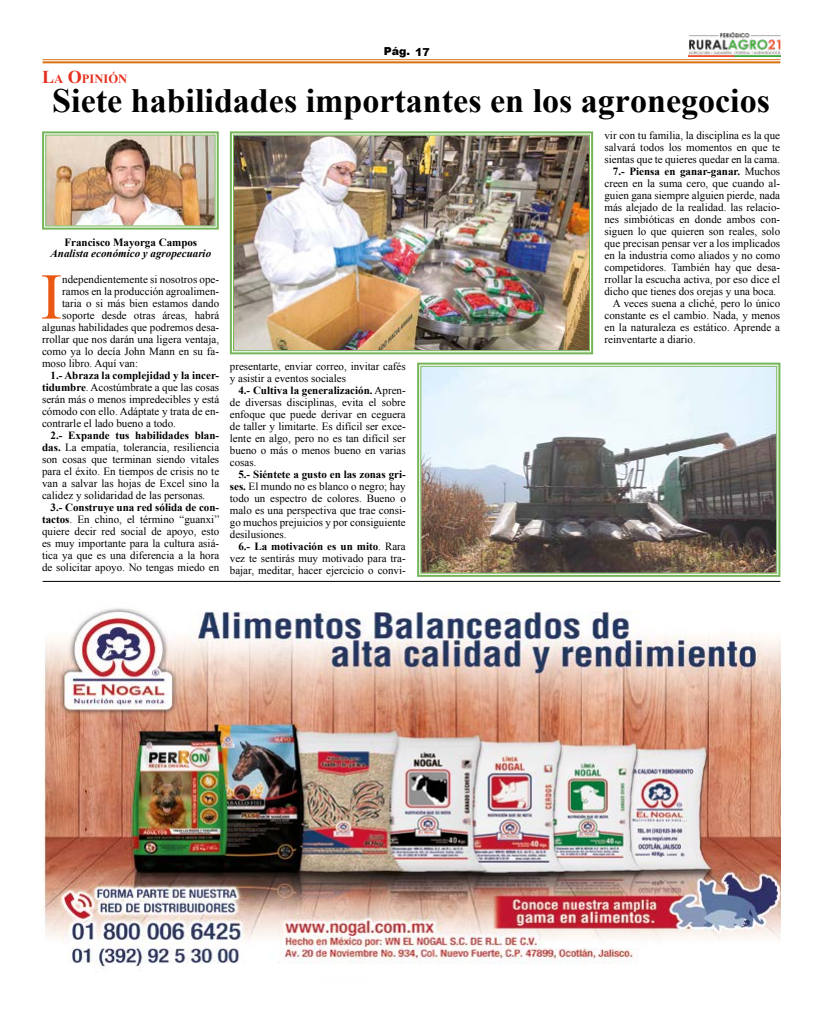
<style>
.page{position:relative;width:823px;height:1012px;background:#fff}
.page>*{position:absolute;margin:0;border:0;box-sizing:border-box;transform-origin:0 0}
.t1{font:65.4px "Times New Roman";color:#ea5813}
.t2{font:700 34px "Times New Roman";color:#000}
.t3{font:700 12.6px "Times New Roman";color:#e6301f}
.t4{font:11px/12px "Times New Roman";color:#000;text-align:justify}
.t5{font:700 11px "Times New Roman";color:#000}
.t6{font:italic 700 11px "Times New Roman";color:#000}
.t7{font:900 11px "Arial";color:#000}
.s1{font-size:18px}
.s2{font-weight:700}
.s3{font-weight:400}
</style>
<div class="page">
<hr style="left:43px;top:59px;width:737px;height:1px;background:#d87211">
<hr style="left:43px;top:61px;width:737px;height:2px;background:#d87211">
<svg style="left:688px;top:56px;width:92px;height:1px"></svg>
<img style="left:688px;top:32px;width:92px;height:24px">
<img style="left:417px;top:362px;width:364px;height:215px">
<div style="left:420px;top:366px;width:356px;height:208px;border:1px solid #75b558"></div>
<img style="left:229px;top:131px;width:364px;height:224px">
<div style="left:233px;top:135px;width:356px;height:216px;border:1px solid #75b558"></div>
<hr style="left:43px;top:581px;width:737px;height:1px;background:#000">
<img style="left:43px;top:608px;width:737px;height:364px">
<img style="left:42px;top:131px;width:177px;height:99px">
<div style="left:45px;top:135px;width:170px;height:91px;border:1px solid #75b558"></div>
<p class="t7" style="left:383px;top:43px;width:48px">Pág. 17</p>
<p class="t3" style="left:42px;top:70px;width:87px"><span class="s1">L</span>A <span class="s1">O</span>PINIÓN</p>
<h2 class="t2" style="left:52px;top:77px;width:718px">Siete habilidades importantes en los agronegocios</h2>
<p class="t5" style="left:64px;top:235px;width:134px">Francisco Mayorga Campos</p>
<p class="t6" style="left:51px;top:246px;width:162px">Analista económico y agropecuario</p>
<h1 class="t1" style="left:40px;top:253px;width:23px">I</h1>
<p class="t4" style="left:62px;top:273px;width:158px">ndependientemente si nosotros ope-</p>
<p class="t4" style="left:62px;top:285px;width:158px">ramos en la producción agroalimen-</p>
<p class="t4" style="left:62px;top:297px;width:158px">taria o si más bien estamos dando</p>
<p class="t4" style="left:62px;top:309px;width:158px">soporte desde otras áreas, habrá</p>
<p class="t4" style="left:42px;top:321px;width:178px">algunas habilidades que podremos desa-</p>
<p class="t4" style="left:42px;top:333px;width:178px">rrollar que nos darán una ligera ventaja,</p>
<p class="t4" style="left:42px;top:345px;width:178px">como ya lo decía John Mann en su fa-</p>
<p class="t4" style="left:42px;top:357px;width:97px">moso libro. Aquí van:</p>
<p class="t4" style="left:42px;top:369px;width:178px;text-indent:9px"><span class="s2">1.- Abraza la complejidad y la incer&shy;tidumbre</span>. Acostúmbrate a que las cosas serán más o menos impredecibles y está cómodo con ello. Adáptate y trata de en&shy;contrarle el lado bueno a todo.</p>
<p class="t4" style="left:42px;top:429px;width:178px;text-indent:9px"><span class="s2">2.- Expande tus habilidades blan&shy;das.</span> La empatía, tolerancia, resiliencia son cosas que terminan siendo vitales para el éxito. En tiempos de crisis no te van a salvar las hojas de Excel sino la calidez y solidaridad de las personas.</p>
<p class="t4" style="left:42px;top:501px;width:178px;text-indent:9px"><span class="s2">3.- Construye una red sólida de con&shy;tactos</span>. En chino, el término “guanxi” quiere decir red social de apoyo, esto es muy importante para la cultura asiá&shy;tica ya que es una diferencia a la hora de solicitar apoyo. No tengas miedo en</p>
<p class="t4" style="left:230px;top:360px;width:177px">presentarte, enviar correo, invitar cafés y asistir a eventos sociales</p>
<p class="t4" style="left:230px;top:384px;width:177px;text-indent:9px"><span class="s2">4.- Cultiva la generalización.</span> Apren&shy;de diversas disciplinas, evita el sobre enfoque que puede derivar en ceguera de taller y limitarte. Es difícil ser exce&shy;lente en algo, pero no es tan difícil ser bueno o más o menos bueno en varias cosas.</p>
<p class="t4" style="left:230px;top:468px;width:177px;text-indent:9px"><span class="s2">5.- Siéntete a gusto en las zonas gri&shy;ses.</span> El mundo no es blanco o negro; hay todo un espectro de colores. Bueno o malo es una perspectiva que trae consi&shy;go muchos prejuicios y por consiguiente desilusiones.</p>
<p class="t4" style="left:230px;top:540px;width:177px;text-indent:9px"><span class="s2">6.- La motivación es un mito</span>. Rara vez te sentirás muy motivado para tra&shy;bajar, meditar, hacer ejercicio o convi-</p>
<p class="t4" style="left:604px;top:129px;width:177px">vir con tu familia, la disciplina es la que</p>
<p class="t4" style="left:604px;top:141px;width:177px">salvará todos los momentos en que te</p>
<p class="t4" style="left:604px;top:153px;width:177px">sientas que te quieres quedar en la cama.</p>
<p class="t5" style="left:612px;top:164px;width:168px">7.- Piensa en ganar-ganar. <span class="s3">Muchos</span></p>
<p class="t4" style="left:604px;top:177px;width:177px">creen en la suma cero, que cuando al-</p>
<p class="t4" style="left:604px;top:189px;width:177px">guien gana siempre alguien pierde, nada</p>
<p class="t4" style="left:604px;top:201px;width:177px">más alejado de la realidad. las relacio-</p>
<p class="t4" style="left:604px;top:213px;width:177px">nes simbióticas en donde ambos con-</p>
<p class="t4" style="left:604px;top:225px;width:177px">siguen lo que quieren son reales, solo</p>
<p class="t4" style="left:604px;top:237px;width:177px">que precisan pensar ver a los implicados</p>
<p class="t4" style="left:604px;top:249px;width:177px">en la industria como aliados y no como</p>
<p class="t4" style="left:604px;top:261px;width:177px">competidores. También hay que desa-</p>
<p class="t4" style="left:604px;top:273px;width:177px">rrollar la escucha activa, por eso dice el</p>
<p class="t4" style="left:604px;top:285px;width:173px">dicho que tienes dos orejas y una boca.</p>
<p class="t4" style="left:612px;top:297px;width:169px">A veces suena a cliché, pero lo único</p>
<p class="t4" style="left:604px;top:309px;width:177px">constante es el cambio. Nada, y menos</p>
<p class="t4" style="left:604px;top:321px;width:177px">en la naturaleza es estático. Aprende a</p>
<p class="t4" style="left:604px;top:333px;width:93px">reinventarte a diario.</p>
</div>
